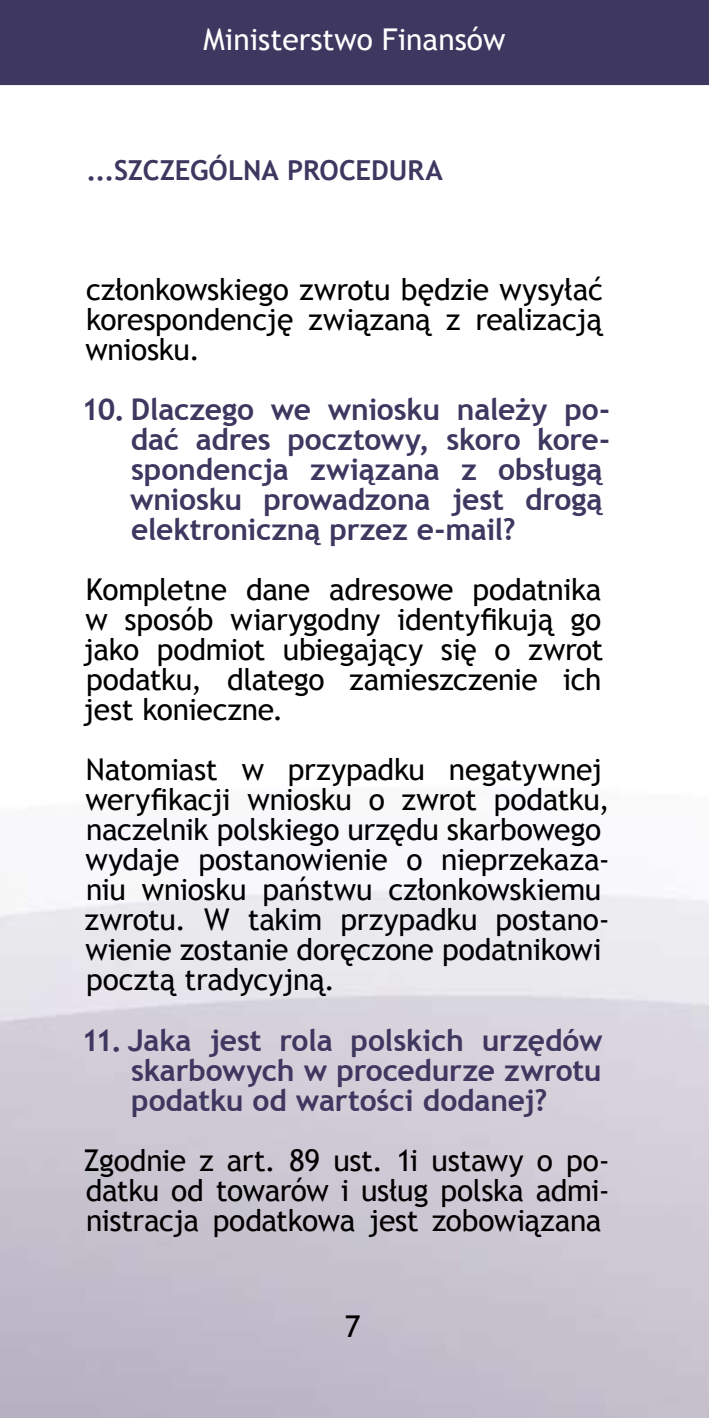
<style>
.page{position:relative;width:709px;height:1418px;background:#fff}
.page>*{position:absolute;margin:0;border:0;box-sizing:border-box;transform-origin:0 0}
.t1{font:30px/30px "Trebuchet MS";letter-spacing:-.015em;color:#000;text-align:justify}
.t2{font:700 30px/30px "Trebuchet MS";letter-spacing:-.005em;color:#3e3760}
.t3{font:30px "Trebuchet MS";color:#fff}
.t4{font:700 27.5px "Trebuchet MS";color:#3e3760}
</style>
<div class="page">
<div style="left:0;top:0;width:709px;height:85px;background:#3e3760"></div>
<p class="t3" style="left:203px;top:22px;width:303px">Ministerstwo Finansów</p>
<p class="t4" style="left:86px;top:153px;width:46px">...SZCZEGÓLNA</p>
<p class="t4" style="left:287px;top:153px;width:18px">PROCED</p>
<p class="t4" style="left:389px;top:153px;width:37px">URA</p>
<p class="t1" style="left:85px;top:275px;width:519px">członkowskiego zwrotu będzie wysyłać korespondencję związaną z realizacją wniosku.</p>
<p class="t2" style="left:130px;top:394px;width:481px;text-indent:-48px">10. Dlaczego we wniosku należy po&shy;dać adres pocztowy, skoro kore&shy;spondencja związana z obsługą wniosku prowadzona jest drogą elektroniczną przez e-mail?</p>
<p class="t1" style="left:83px;top:575px;width:521px">Kompletne dane adresowe podatnika w sposób wiarygodny identyfikują go jako podmiot ubiegający się o zwrot podatku, dlatego zamieszczenie ich jest konieczne.</p>
<p class="t1" style="left:85px;top:755px;width:526px;text-align:left">Natomiast w przypadku negatywnej weryfikacji wniosku o zwrot podatku, naczelnik polskiego urzędu skarbowego wydaje postanowienie o nieprzekaza&shy;niu wniosku państwu członkowskiemu zwrotu. W takim przypadku postano&shy;wienie zostanie doręczone podatnikowi pocztą tradycyjną.</p>
<p class="t2" style="left:131px;top:1024px;width:473px;text-align:justify;text-indent:-49px">11. Jaka jest rola polskich urzędów skarbowych w procedurze zwrotu podatku od wartości dodanej?</p>
<p class="t1" style="left:83px;top:1145px;width:528px">Zgodnie z art. 89 ust. 1i ustawy o po&shy;datku od towarów i usług polska admi&shy;nistracja podatkowa jest zobowiązana</p>
<p class="t1" style="left:345px;top:1311px;width:17px">7</p>
</div>
